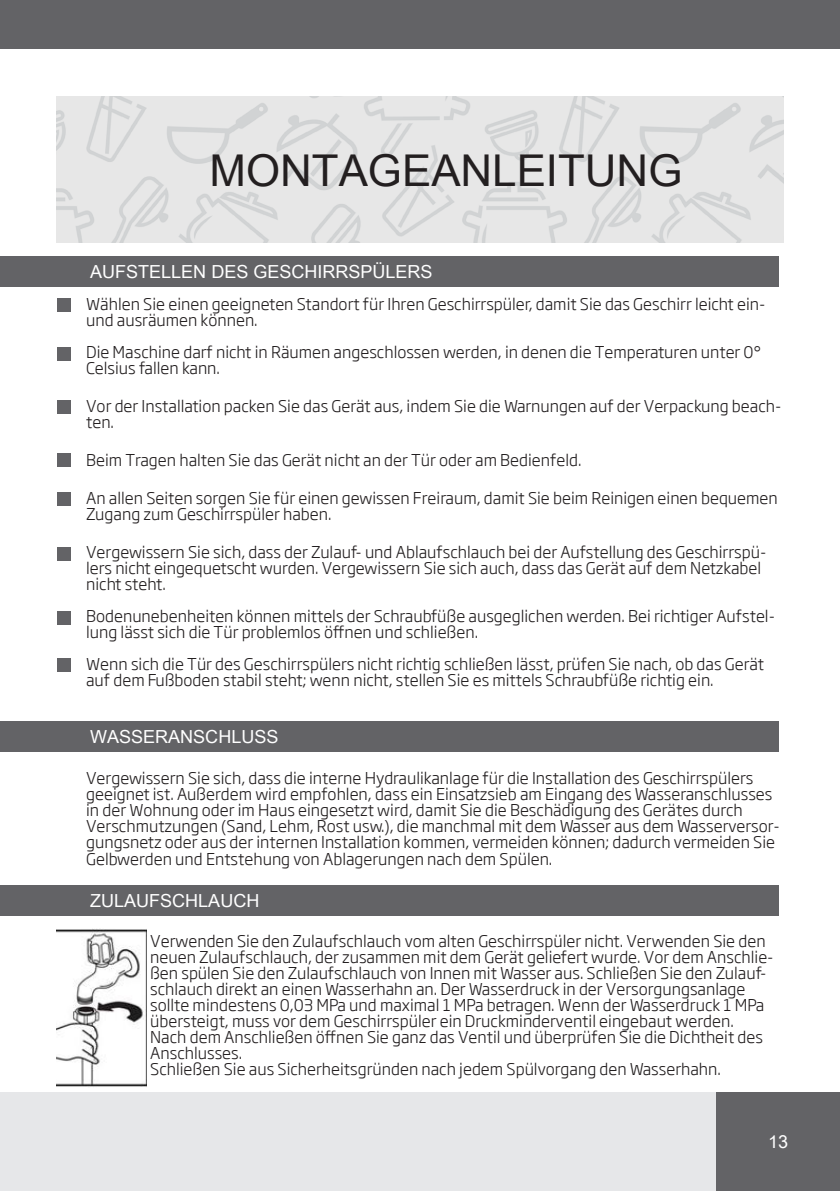
<style>
.page{position:relative;width:840px;height:1191px;background:#fff}
.page>*{position:absolute;margin:0;border:0;box-sizing:border-box;transform-origin:0 0}
.t1{font:43.8px "Arial Unicode MS";color:#231f20}
.BODY-PODSTAWOWE_szan{font:18px "Arial Unicode MS";color:#fff}
.Arial_10_regular{font:300 16px/16px "Soho Gothic Pro";color:#231f20}
</style>
<div class="page">
<div style="left:0;top:1092px;width:839px;height:99px;background:#e6e7e9"></div>
<div style="left:715px;top:1092px;width:124px;height:99px;background:#636366"></div>
<div style="left:0;top:0;width:839px;height:49px;background:#636366"></div>
<div style="left:57px;top:298px;width:13px;height:13px;background:#636366"></div>
<img style="left:57px;top:96px;width:725px;height:146px">
<div style="left:0;top:256px;width:777px;height:30px;background:#636366"></div>
<div style="left:57px;top:347px;width:13px;height:14px;background:#636366"></div>
<div style="left:57px;top:400px;width:13px;height:14px;background:#636366"></div>
<div style="left:57px;top:453px;width:13px;height:14px;background:#636366"></div>
<div style="left:57px;top:492px;width:13px;height:13px;background:#636366"></div>
<div style="left:57px;top:547px;width:13px;height:14px;background:#636366"></div>
<div style="left:57px;top:611px;width:13px;height:13px;background:#636366"></div>
<div style="left:0;top:721px;width:777px;height:31px;background:#636366"></div>
<div style="left:57px;top:658px;width:13px;height:14px;background:#636366"></div>
<div style="left:0;top:885px;width:777px;height:31px;background:#636366"></div>
<img style="left:57px;top:929px;width:89px;height:158px">
<p class="t1" style="left:209px;top:138px;width:474px">MONTAGEANLEITUNG</p>
<p class="BODY-PODSTAWOWE_szan" style="left:90px;top:258px;width:344px">AUFSTELLEN DES GESCHIRRSPÜLERS</p>
<p class="Arial_10_regular" style="left:86px;top:295px;width:680px">Wählen Sie einen geeigneten Standort für Ihren Geschirrspüler, damit Sie das Geschirr leicht ein&shy;und ausräumen können.</p>
<p class="Arial_10_regular" style="left:86px;top:343px;width:675px">Die Maschine darf nicht in Räumen angeschlossen werden, in denen die Temperaturen unter 0°<br>Celsius fallen kann.</p>
<p class="Arial_10_regular" style="left:86px;top:397px;width:696px">Vor der Installation packen Sie das Gerät aus, indem Sie die Warnungen auf der Verpackung beach&shy;ten.</p>
<p class="Arial_10_regular" style="left:86px;top:451px;width:496px">Beim Tragen halten Sie das Gerät nicht an der Tür oder am Bedienfeld.</p>
<p class="Arial_10_regular" style="left:86px;top:489px;width:692px">An allen Seiten sorgen Sie für einen gewissen Freiraum, damit Sie beim Reinigen einen bequemen<br>Zugang zum Geschirrspüler haben.</p>
<p class="Arial_10_regular" style="left:86px;top:543px;width:681px">Vergewissern Sie sich, dass der Zulauf- und Ablaufschlauch bei der Aufstellung des Geschirrspü&shy;lers nicht eingequetscht wurden. Vergewissern Sie sich auch, dass das Gerät auf dem Netzkabel nicht steht.</p>
<p class="Arial_10_regular" style="left:86px;top:607px;width:690px">Bodenunebenheiten können mittels der Schraubfüße ausgeglichen werden. Bei richtiger Aufstel&shy;lung lässt sich die Tür problemlos öffnen und schließen.</p>
<p class="Arial_10_regular" style="left:86px;top:655px;width:679px">Wenn sich die Tür des Geschirrspülers nicht richtig schließen lässt, prüfen Sie nach, ob das Gerät auf dem Fußboden stabil steht; wenn nicht, stellen Sie es mittels Schraubfüße richtig ein.</p>
<p class="BODY-PODSTAWOWE_szan" style="left:90px;top:724px;width:190px">WASSERANSCHLUSS</p>
<p class="Arial_10_regular" style="left:86px;top:769px;width:695px">Vergewissern Sie sich, dass die interne Hydraulikanlage für die Installation des Geschirrspülers geeignet ist. Außerdem wird empfohlen, dass ein Einsatzsieb am Eingang des Wasseranschlusses in der Wohnung oder im Haus eingesetzt wird, damit Sie die Beschädigung des Gerätes durch Verschmutzungen (Sand, Lehm, Rost usw.), die manchmal mit dem Wasser aus dem Wasserversor&shy;gungsnetz oder aus der internen Installation kommen, vermeiden können; dadurch vermeiden Sie Gelbwerden und Entstehung von Ablagerungen nach dem Spülen.</p>
<p class="BODY-PODSTAWOWE_szan" style="left:90px;top:887px;width:171px">ZULAUFSCHLAUCH</p>
<p class="Arial_10_regular" style="left:150px;top:931px;width:624px">Verwenden Sie den Zulaufschlauch vom alten Geschirrspüler nicht. Verwenden Sie den neuen Zulaufschlauch, der zusammen mit dem Gerät geliefert wurde. Vor dem Anschlie&shy;ßen spülen Sie den Zulaufschlauch von Innen mit Wasser aus. Schließen Sie den Zulauf&shy;schlauch direkt an einen Wasserhahn an. Der Wasserdruck in der Versorgungsanlage sollte mindestens 0,03 MPa und maximal 1 MPa betragen. Wenn der Wasserdruck 1 MPa übersteigt, muss vor dem Geschirrspüler ein Druckminderventil eingebaut werden.</p>
<p class="Arial_10_regular" style="left:150px;top:1027px;width:614px">Nach dem Anschließen öffnen Sie ganz das Ventil und überprüfen Sie die Dichtheit des<br>Anschlusses.</p>
<p class="Arial_10_regular" style="left:150px;top:1059px;width:572px">Schließen Sie aus Sicherheitsgründen nach jedem Spülvorgang den Wasserhahn.</p>
<p class="BODY-PODSTAWOWE_szan" style="left:767px;top:1128px;width:22px">13</p>
</div>
